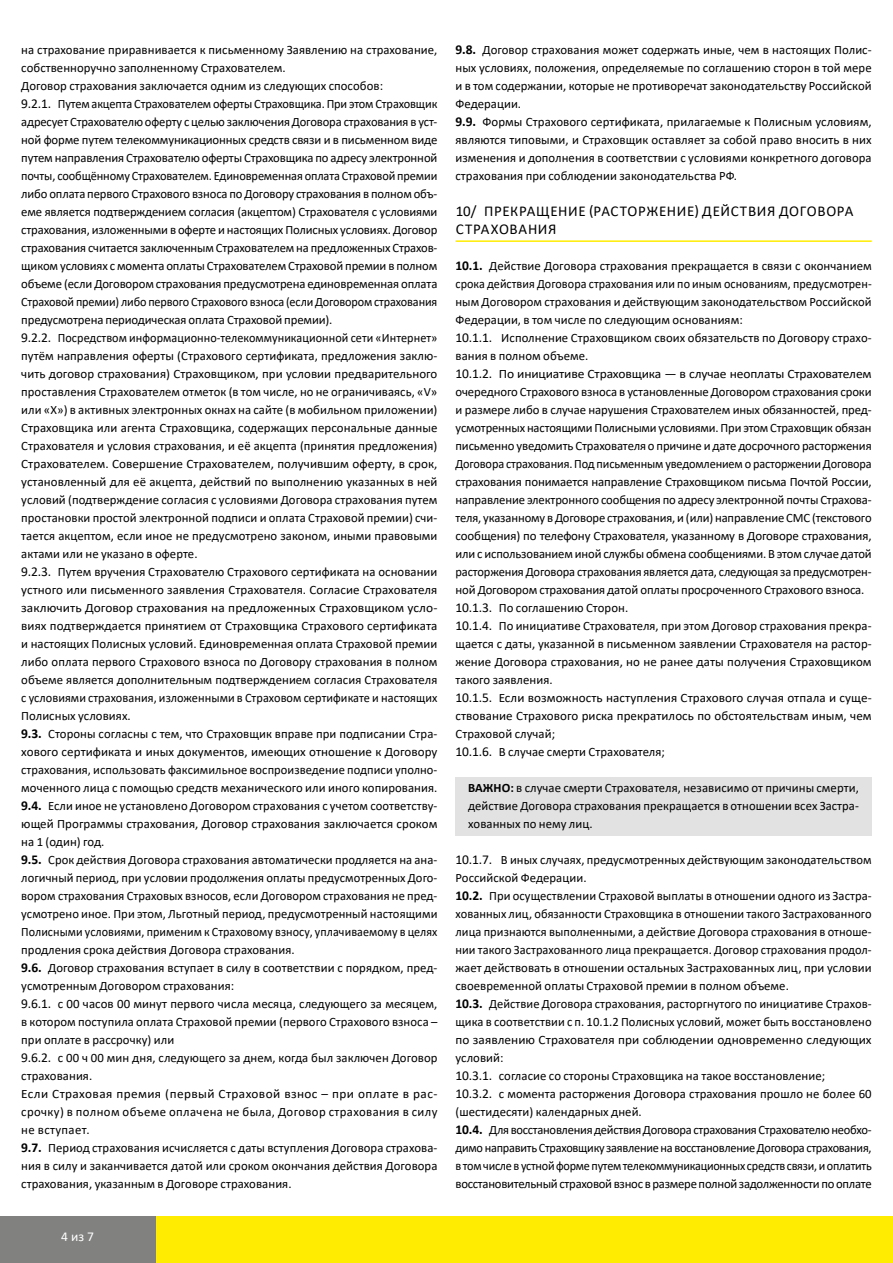
<style>
.page{position:relative;width:893px;height:1263px;background:#fff}
.page>*{position:absolute;margin:0;border:0;box-sizing:border-box;transform-origin:0 0}
.t1{font:15px/18px "Calibri";letter-spacing:.04em;color:#000}
.t2{font:13.5px "Calibri";color:#fff}
.t3{font:12.75px/18px "Calibri";letter-spacing:.005em;color:#000}
.s1{font-size:13.5px}
.s2{font-weight:700;font-size:13.5px}
.s3{font-weight:700}
</style>
<div class="page">
<div style="left:0;top:1216px;width:158px;height:47px;background:#818180"></div>
<div style="left:157px;top:1216px;width:736px;height:47px;background:#ffec00"></div>
<hr style="left:455px;top:240px;width:417px;height:2px;background:#ffec00">
<div style="left:455px;top:777px;width:417px;height:58px;background:#e3e2e3"></div>
<p class="t3" style="left:21px;top:40px;width:418px">на страхование приравнивается к письменному Заявлению на страхование, собственноручно заполненному Страхователем.<br>Договор страхования заключается одним из следующих способов:<br><span class="s1">9.2.1.</span> Путем акцепта Страхователем оферты Страховщика. При этом Страховщик адресует Страхователю оферту с целью заключения Договора страхования в уст&shy;ной форме путем телекоммуникационных средств связи и в письменном виде путем направления Страхователю оферты Страховщика по адресу электронной почты, сообщённому Страхователем. Единовременная оплата Страховой премии либо оплата первого Страхового взноса по Договору страхования в полном объ&shy;еме является подтверждением согласия (акцептом) Страхователя с условиями страхования, изложенными в оферте и настоящих Полисных условиях. Договор страхования считается заключенным Страхователем на предложенных Страхов&shy;щиком условиях с момента оплаты Страхователем Страховой премии в полном объеме (если Договором страхования предусмотрена единовременная оплата Страховой премии) либо первого Страхового взноса (если Договором страхования предусмотрена периодическая оплата Страховой премии).<br><span class="s1">9.2.2.</span> Посредством информационно-телекоммуникационной сети «Интернет» путём направления оферты (Страхового сертификата, предложения заклю&shy;чить договор страхования) Страховщиком, при условии предварительного проставления Страхователем отметок (в том числе, но не ограничиваясь, «V» или «Х») в активных электронных окнах на сайте (в мобильном приложении)<br>Страховщика или агента Страховщика, содержащих персональные данные Страхователя и условия страхования, и её акцепта (принятия предложения)<br>Страхователем. Совершение Страхователем, получившим оферту, в срок, установленный для её акцепта, действий по выполнению указанных в ней условий (подтверждение согласия с условиями Договора страхования путем простановки простой электронной подписи и оплата Страховой премии) счи&shy;тается акцептом, если иное не предусмотрено законом, иными правовыми актами или не указано в оферте.<br><span class="s1">9.2.3.</span> Путем вручения Страхователю Страхового сертификата на основании устного или письменного заявления Страхователя. Согласие Страхователя заключить Договор страхования на предложенных Страховщиком усло&shy;виях подтверждается принятием от Страховщика Страхового сертификата и настоящих Полисных условий. Единовременная оплата Страховой премии либо оплата первого Страхового взноса по Договору страхования в полном объеме является дополнительным подтверждением согласия Страхователя с условиями страхования, изложенными в Страховом сертификате и настоящих Полисных условиях.<br><span class="s2">9.3.</span> Стороны согласны с тем, что Страховщик вправе при подписании Стра&shy;хового сертификата и иных документов, имеющих отношение к Договору страхования, использовать факсимильное воспроизведение подписи уполно&shy;моченного лица с помощью средств механического или иного копирования.<br><span class="s2">9.4.</span> Если иное не установлено Договором страхования с учетом соответству&shy;ющей Программы страхования, Договор страхования заключается сроком на 1 (один) год.<br><span class="s2">9.5.</span> Срок действия Договора страхования автоматически продляется на ана&shy;логичный период, при условии продолжения оплаты предусмотренных Дого&shy;вором страхования Страховых взносов, если Договором страхования не пред&shy;усмотрено иное. При этом, Льготный период, предусмотренный настоящими Полисными условиями, применим к Страховому взносу, уплачиваемому в целях продления срока действия Договора страхования.<br><span class="s2">9.6.</span> Договор страхования вступает в силу в соответствии с порядком, пред&shy;усмотренным Договором страхования:<br><span class="s1">9.6.1.</span> с 00 часов 00 минут первого числа месяца, следующего за месяцем, в котором поступила оплата Страховой премии (первого Страхового взноса – при оплате в рассрочку) или<br><span class="s1">9.6.2.</span> с 00 ч 00 мин дня, следующего за днем, когда был заключен Договор страхования.<br>Если Страховая премия (первый Страховой взнос – при оплате в рас&shy;срочку) в полном объеме оплачена не была, Договор страхования в силу не вступает.<br><span class="s2">9.7.</span> Период страхования исчисляется с даты вступления Договора страхова&shy;ния в силу и заканчивается датой или сроком окончания действия Договора страхования, указанным в Договоре страхования.</p>
<p class="t3" style="left:455px;top:40px;width:418px"><span class="s2">9.8.</span> Договор страхования может содержать иные, чем в настоящих Полис&shy;ных условиях, положения, определяемые по соглашению сторон в той мере и в том содержании, которые не противоречат законодательству Российской Федерации.<br><span class="s2">9.9.</span> Формы Страхового сертификата, прилагаемые к Полисным условиям, являются типовыми, и Страховщик оставляет за собой право вносить в них изменения и дополнения в соответствии с условиями конкретного договора страхования при соблюдении законодательства РФ.</p>
<p class="t1" style="left:456px;top:202px;width:399px">10/ ПРЕКРАЩЕНИЕ (РАСТОРЖЕНИЕ) ДЕЙСТВИЯ ДОГОВОРА<br>СТРАХОВАНИЯ</p>
<p class="t3" style="left:455px;top:256px;width:418px"><span class="s2">10.1.</span> Действие Договора страхования прекращается в связи с окончанием срока действия Договора страхования или по иным основаниям, предусмотрен&shy;ным Договором страхования и действующим законодательством Российской Федерации, в том числе по следующим основаниям:<br><span class="s1">10.1.1.</span> Исполнение Страховщиком своих обязательств по Договору страхо&shy;вания в полном объеме.<br><span class="s1">10.1.2.</span> По инициативе Страховщика — в случае неоплаты Страхователем очередного Страхового взноса в установленные Договором страхования сроки и размере либо в случае нарушения Страхователем иных обязанностей, пред&shy;усмотренных настоящими Полисными условиями. При этом Страховщик обязан письменно уведомить Страхователя о причине и дате досрочного расторжения Договора страхования. Под письменным уведомлением о расторжении Договора страхования понимается направление Страховщиком письма Почтой России, направление электронного сообщения по адресу электронной почты Страхова&shy;теля, указанному в Договоре страхования, и (или) направление СМС (текстового сообщения) по телефону Страхователя, указанному в Договоре страхования, или с использованием иной службы обмена сообщениями. В этом случае датой расторжения Договора страхования является дата, следующая за предусмотрен&shy;ной Договором страхования датой оплаты просроченного Страхового взноса.<br><span class="s1">10.1.3.</span> По соглашению Сторон.<br><span class="s1">10.1.4.</span> По инициативе Страхователя, при этом Договор страхования прекра&shy;щается с даты, указанной в письменном заявлении Страхователя на растор&shy;жение Договора страхования, но не ранее даты получения Страховщиком такого заявления.<br><span class="s1">10.1.5.</span> Если возможность наступления Страхового случая отпала и суще&shy;ствование Страхового риска прекратилось по обстоятельствам иным, чем Страховой случай;<br><span class="s1">10.1.6.</span> В случае смерти Страхователя;</p>
<p class="t3" style="left:468px;top:778px;width:392px;text-align:justify"><span class="s3">ВАЖНО:</span> в случае смерти Страхователя, независимо от причины смерти, действие Договора страхования прекращается в отношении всех Застра&shy;хованных по нему лиц.</p>
<p class="t3" style="left:455px;top:850px;width:418px"><span class="s1">10.1.7.</span> В иных случаях, предусмотренных действующим законодательством Российской Федерации.<br><span class="s2">10.2.</span> При осуществлении Страховой выплаты в отношении одного из Застра&shy;хованных лиц, обязанности Страховщика в отношении такого Застрахованного лица признаются выполненными, а действие Договора страхования в отноше&shy;нии такого Застрахованного лица прекращается. Договор страхования продол&shy;жает действовать в отношении остальных Застрахованных лиц, при условии своевременной оплаты Страховой премии в полном объеме.<br><span class="s2">10.3.</span> Действие Договора страхования, расторгнутого по инициативе Страхов&shy;щика в соответствии с п. 10.1.2 Полисных условий, может быть восстановлено по заявлению Страхователя при соблюдении одновременно следующих условий:<br><span class="s1">10.3.1.</span> согласие со стороны Страховщика на такое восстановление;<br><span class="s1">10.3.2.</span> с момента расторжения Договора страхования прошло не более 60 (шестидесяти) календарных дней.<br><span class="s2">10.4.</span> Для восстановления действия Договора страхования Страхователю необхо&shy;димо направить Страховщику заявление на восстановление Договора страхования, в том числе в устной форме путем телекоммуникационных средств связи, и оплатить восстановительный страховой взнос в размере полной задолженности по оплате</p>
<p class="t2" style="left:61px;top:1227px;width:34px">4 из 7</p>
</div>
